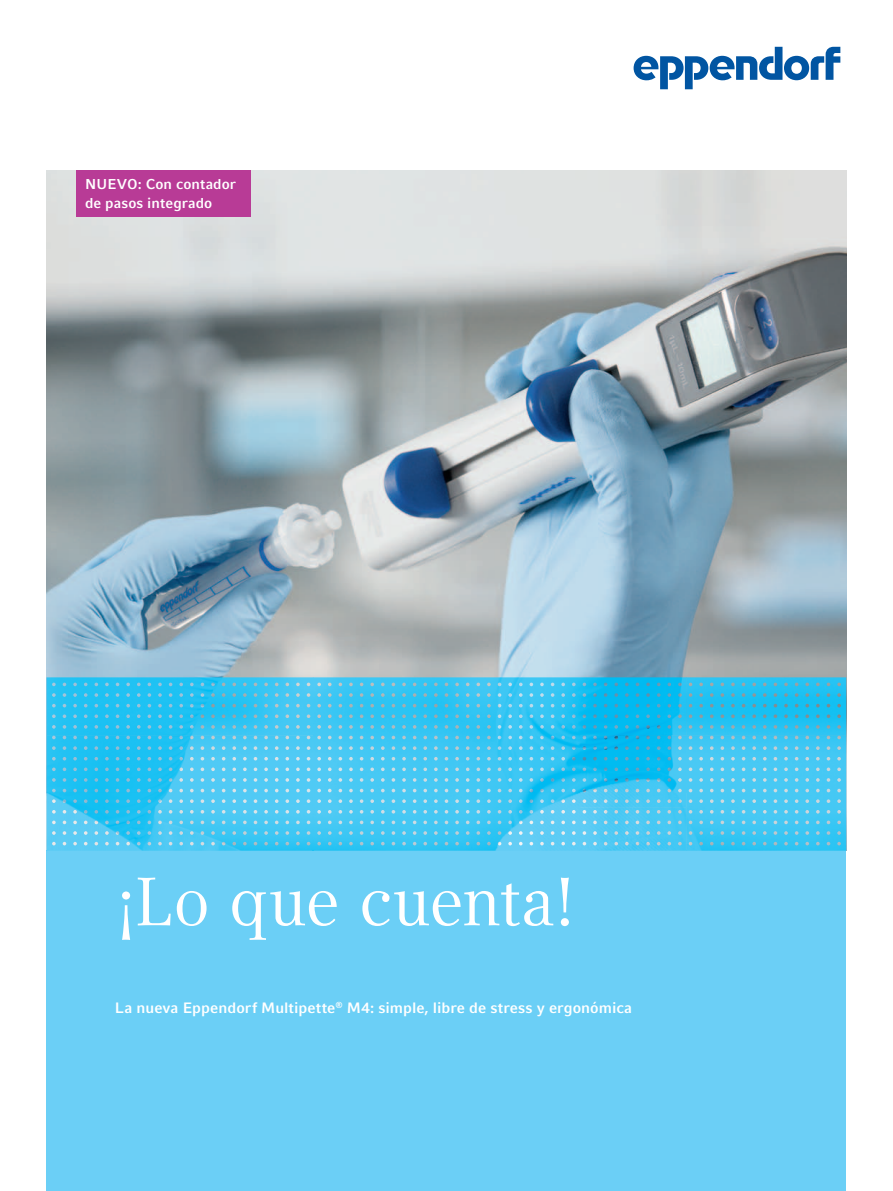
<style>
.page{position:relative;width:893px;height:1191px;background:#fff}
.page>*{position:absolute;margin:0;border:0;box-sizing:border-box;transform-origin:0 0}
.t1{font:67.5px "Compatil Textfor Eppendorf";letter-spacing:-.015em;color:#fff}
.t2{font:700 15px "Compatil Factfor Eppendorf";letter-spacing:.005em;color:#fff}
.t3{font:700 14.25px/18.8px "Compatil Factfor Eppendorf";letter-spacing:.005em;color:#fff}
</style>
<div class="page">
<img style="left:47px;top:170px;width:799px;height:680px">
<div style="left:47px;top:850px;width:799px;height:341px;background:#6bcff6"></div>
<img style="left:47px;top:677px;width:266px;height:173px">
<img style="left:313px;top:677px;width:373px;height:96px">
<img style="left:686px;top:677px;width:160px;height:58px">
<img style="left:581px;top:812px;width:106px;height:38px">
<img style="left:47px;top:735px;width:266px;height:58px">
<img style="left:580px;top:735px;width:266px;height:77px">
<img style="left:313px;top:773px;width:267px;height:77px">
<img style="left:313px;top:812px;width:1px;height:38px">
<img style="left:580px;top:812px;width:1px;height:38px">
<svg style="left:634px;top:47px;width:206px;height:42px"></svg>
<div style="left:77px;top:170px;width:174px;height:47px;background:#b83b96"></div>
<p class="t3" style="left:85px;top:175px;width:153px">NUEVO: Con contador de pasos integrado</p>
<h1 class="t1" style="left:115px;top:862px;width:463px">¡Lo que cuenta!</h1>
<p class="t2" style="left:115px;top:999px;width:519px">La nueva Eppendorf Multipette<sup>®</sup> M4: simple, libre de stress y ergonómica</p>
</div>
